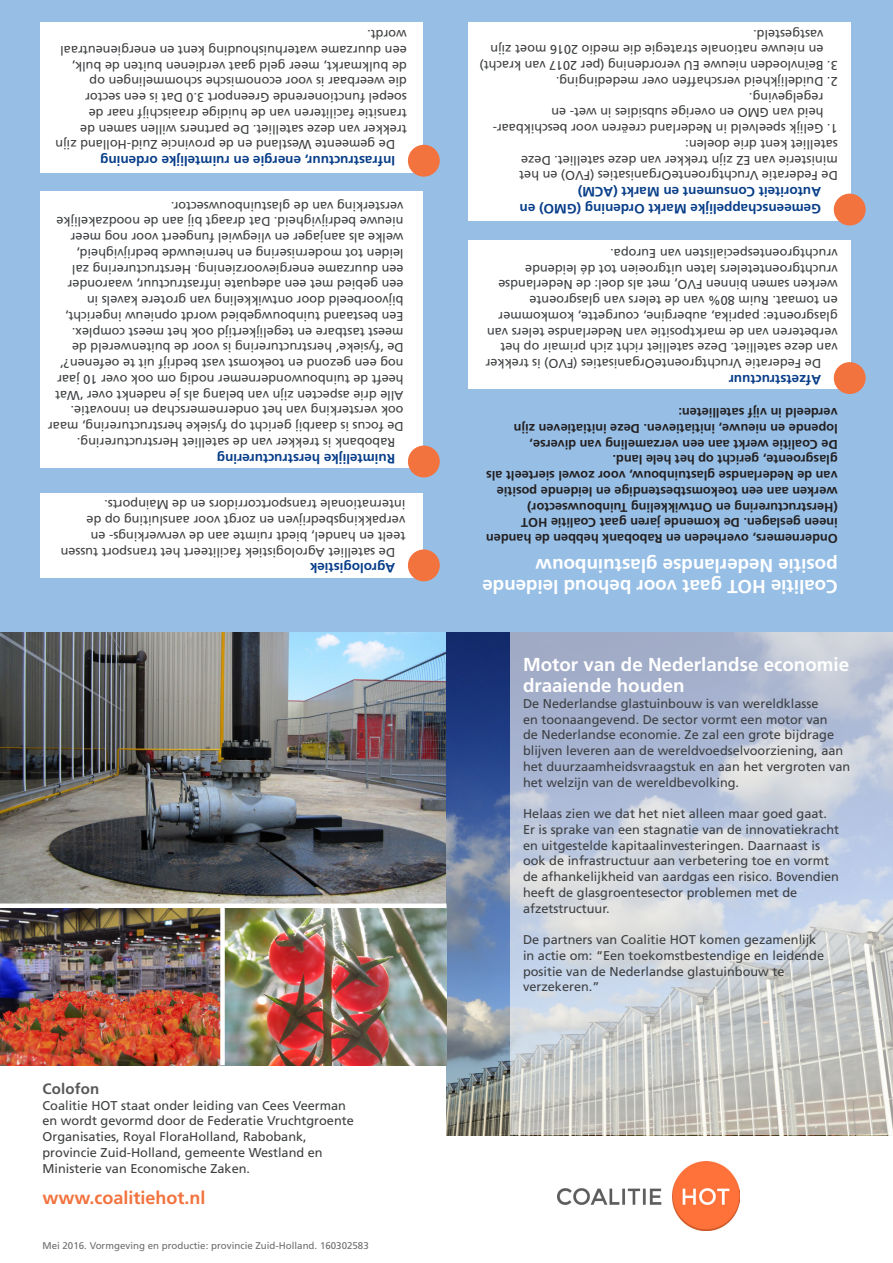
<style>
.page{position:relative;width:893px;height:1263px;background:#fff}
.page>*{position:absolute;margin:0;border:0;box-sizing:border-box;transform-origin:0 0}
.Broodtekst{font:700 18.75px/21px "Frutiger LT Std";color:#fff}
.Broodtekst-2{font:700 18px "Frutiger LT Std";color:#f3733f}
.Broodtekst-3{font:700 15px "Frutiger LT Std";letter-spacing:.01em;color:#57585a}
.Broodtekst_inspring{font:700 13.5px/16.5px "Frutiger LT Std";color:#083e89}
.Broodtekst_inspring-2{font:12.75px/15.8px "Frutiger LT Std";color:#3e4042}
.Broodtekst-4{font:12.75px/15.8px "Frutiger LT Std";color:#3e4042}
.Broodtekst-5{font:700 12.75px/15.8px "Frutiger LT Std";color:#231f20}
.Broodtekst_inspring-3{font:9.75px "Frutiger LT Std";color:#6c6d70}
</style>
<div class="page">
<img style="left:0;top:631px;width:446px;height:434px">
<img style="left:446px;top:631px;width:64px;height:504px">
<svg style="left:510px;top:631px;width:383px;height:504px;background:#c2c8d4"></svg>
<div style="left:220px;top:906px;width:5px;height:159px;background:#fff"></div>
<div style="left:0;top:903px;width:446px;height:5px;background:#fff"></div>
<img style="left:557px;top:1161px;width:183px;height:69px">
<div style="left:0;top:0;width:893px;height:631px;background:#97bfe6"></div>
<div style="left:40px;top:23px;width:383px;height:150px;background:#fff"></div>
<div style="left:408px;top:145px;width:32px;height:32px;background:#f3733f;border-radius:50%"></div>
<div style="left:40px;top:493px;width:383px;height:85px;background:#fff"></div>
<div style="left:408px;top:549px;width:32px;height:32px;background:#f3733f;border-radius:50%"></div>
<div style="left:40px;top:192px;width:383px;height:276px;background:#fff"></div>
<div style="left:408px;top:446px;width:32px;height:31px;background:#f3733f;border-radius:50%"></div>
<div style="left:468px;top:23px;width:382px;height:198px;background:#fff"></div>
<div style="left:834px;top:194px;width:32px;height:31px;background:#f3733f;border-radius:50%"></div>
<div style="left:468px;top:240px;width:382px;height:149px;background:#fff"></div>
<div style="left:834px;top:362px;width:32px;height:32px;background:#f3733f;border-radius:50%"></div>
<p class="Broodtekst_inspring-2" style="left:407px;top:153px;width:353px;text-indent:12px;rotate:-180deg">De gemeente Westland en de provincie Zuid-Holland zijn trekker van deze satelliet. De partners willen samen de transitie faciliteren van de huidige draaischijf naar de soepel functionerende Greenport 3.0 Dat is een sector<br>die weerbaar is voor economische schommelingen op<br>de bulkmarkt, meer geld gaat verdienen buiten de bulk, een duurzame waterhuishouding kent en energieneutraal wordt.</p>
<p class="Broodtekst_inspring" style="left:395px;top:169px;width:296px;rotate:-180deg">Infrastructuur, energie en ruimtelijke ordening</p>
<p class="Broodtekst_inspring-2" style="left:404px;top:450px;width:357px;text-indent:9px;rotate:-180deg">Rabobank is trekker van de satelliet Herstructurering.<br>De focus is daarbij gericht op fysieke herstructurering, maar ook versterking van het ondernemerschap en innovatie.<br>Alle drie aspecten zijn van belang als je nadenkt over ‘Wat heeft de tuinbouwondernemer nodig om ook over 10 jaar nog een gezond en toekomst vast bedrijf uit te oefenen?’ De ‘fysieke’ herstructurering is voor de buitenwereld de meest tastbare en tegelijkertijd ook het meest complex.<br>Een bestaand tuinbouwgebied wordt opnieuw ingericht, bijvoorbeeld door ontwikkeling van grotere kavels in<br>een gebied met een adequate infrastructuur, waaronder een duurzame energievoorziening. Herstructurering zal leiden tot modernisering en hernieuwde bedrijvigheid, welke als aanjager en vliegwiel fungeert voor nog meer nieuwe bedrijvigheid. Dat draagt bij aan de noodzakelijke versterking van de glastuinbouwsector.</p>
<p class="Broodtekst_inspring" style="left:395px;top:466px;width:180px;rotate:-180deg">Ruimtelijke herstructurering</p>
<p class="Broodtekst_inspring-2" style="left:405px;top:560px;width:346px;text-indent:10px;rotate:-180deg">De satelliet Agrologistiek faciliteert het transport tussen teelt en handel, biedt ruimte aan de verwerkings- en verpakkingsbedrijven en zorgt voor aansluiting op de internationale transportcorridors en de Mainports.</p>
<p class="Broodtekst_inspring" style="left:395px;top:576px;width:87px;rotate:-180deg">Agrologistiek</p>
<p class="Broodtekst-3" style="left:43px;top:1080px;width:58px">Colofon</p>
<p class="Broodtekst-4" style="left:43px;top:1097px;width:313px">Coalitie HOT staat onder leiding van Cees Veerman en wordt gevormd door de Federatie Vruchtgroente Organisaties, Royal FloraHolland, Rabobank, provincie Zuid-Holland, gemeente Westland en Ministerie van Economische Zaken.</p>
<p class="Broodtekst-2" style="left:43px;top:1187px;width:165px">www.coalitiehot.nl</p>
<p class="Broodtekst_inspring-3" style="left:43px;top:1240px;width:328px">Mei 2016. Vormgeving en productie: provincie Zuid-Holland. 160302583</p>
<p class="Broodtekst_inspring-2" style="left:823px;top:73px;width:345px;text-indent:-14px;rotate:-180deg">3. Beïnvloeden nieuwe EU verordening (per 2017 van kracht) en nieuwe nationale strategie die medio 2016 moet zijn vastgesteld.</p>
<p class="Broodtekst_inspring-2" style="left:838px;top:89px;width:283px;rotate:-180deg">2. Duidelijkheid verschaffen over mededinging.</p>
<p class="Broodtekst_inspring-2" style="left:823px;top:136px;width:332px;text-indent:-14px;rotate:-180deg">1. Gelijk speelveld in Nederland creëren voor beschikbaar&shy;heid van GMO en overige subsidies in wet- en regelgeving.</p>
<p class="Broodtekst_inspring-2" style="left:838px;top:184px;width:320px;rotate:-180deg">De Federatie VruchtgroenteOrganisaties (FVO) en het ministerie van EZ zijn trekker van deze satelliet. Deze satelliet kent drie doelen:</p>
<p class="Broodtekst_inspring" style="left:821px;top:217px;width:303px;rotate:-180deg">Gemeenschappelijke Markt Ordening (GMO) en<br>Autoriteit Consument en Markt (ACM)</p>
<p class="Broodtekst_inspring-2" style="left:838px;top:371px;width:354px;text-indent:17px;rotate:-180deg">De Federatie VruchtgroenteOrganisaties (FVO) is trekker van deze satelliet. Deze satelliet richt zich primair op het verbeteren van de marktpositie van Nederlandse telers van glasgroente: paprika, aubergine, courgette, komkommer en tomaat. Ruim 80% van de telers van glasgroente werken samen binnen FVO, met als doel: de Nederlandse vruchtgroentetelers laten uitgroeien tot dé leidende vruchtgroentespecialisten van Europa.</p>
<p class="Broodtekst_inspring" style="left:821px;top:388px;width:94px;rotate:-180deg">Afzetstructuur</p>
<p class="Broodtekst-5" style="left:838px;top:530px;width:353px;rotate:-180deg">ineen geslagen. De komende jaren gaat Coalitie HOT (Herstructurering en Ontwikkeling Tuinbouwsector) werken aan een toekomstbestendige en leidende positie van de Nederlandse glastuinbouw, voor zowel sierteelt als glasgroente, gericht op het hele land.<br>De Coalitie werkt aan een verzameling van diverse, lopende en nieuwe, initiatieven. Deze initiatieven zijn verdeeld in vijf satellieten:</p>
<p class="Broodtekst" style="left:838px;top:597px;width:357px;rotate:-180deg">Coalitie HOT gaat voor behoud leidende positie Nederlandse glastuinbouw</p>
<p class="Broodtekst-5" style="left:838px;top:546px;width:353px;rotate:-180deg">Ondernemers, overheden en Rabobank hebben de handen</p>
<p class="Broodtekst" style="left:523px;top:654px;width:328px">Motor van de Nederlandse economie draaiende houden</p>
<p class="Broodtekst-4" style="left:523px;top:696px;width:329px">De Nederlandse glastuinbouw is van wereldklasse<br>en toonaangevend. De sector vormt een motor van<br>de Nederlandse economie. Ze zal een grote bijdrage blijven leveren aan de wereldvoedselvoorziening, aan het duurzaamheidsvraagstuk en aan het vergroten van het welzijn van de wereldbevolking.</p>
<p class="Broodtekst-4" style="left:523px;top:806px;width:318px">Helaas zien we dat het niet alleen maar goed gaat.<br>Er is sprake van een stagnatie van de innovatiekracht en uitgestelde kapitaalinvesteringen. Daarnaast is ook de infrastructuur aan verbetering toe en vormt de afhankelijkheid van aardgas een risico. Bovendien heeft de glasgroentesector problemen met de afzetstructuur.</p>
<p class="Broodtekst-4" style="left:523px;top:932px;width:303px">De partners van Coalitie HOT komen gezamenlijk in actie om: “Een toekomstbestendige en leidende positie van de Nederlandse glastuinbouw te verzekeren.”</p>
</div>
